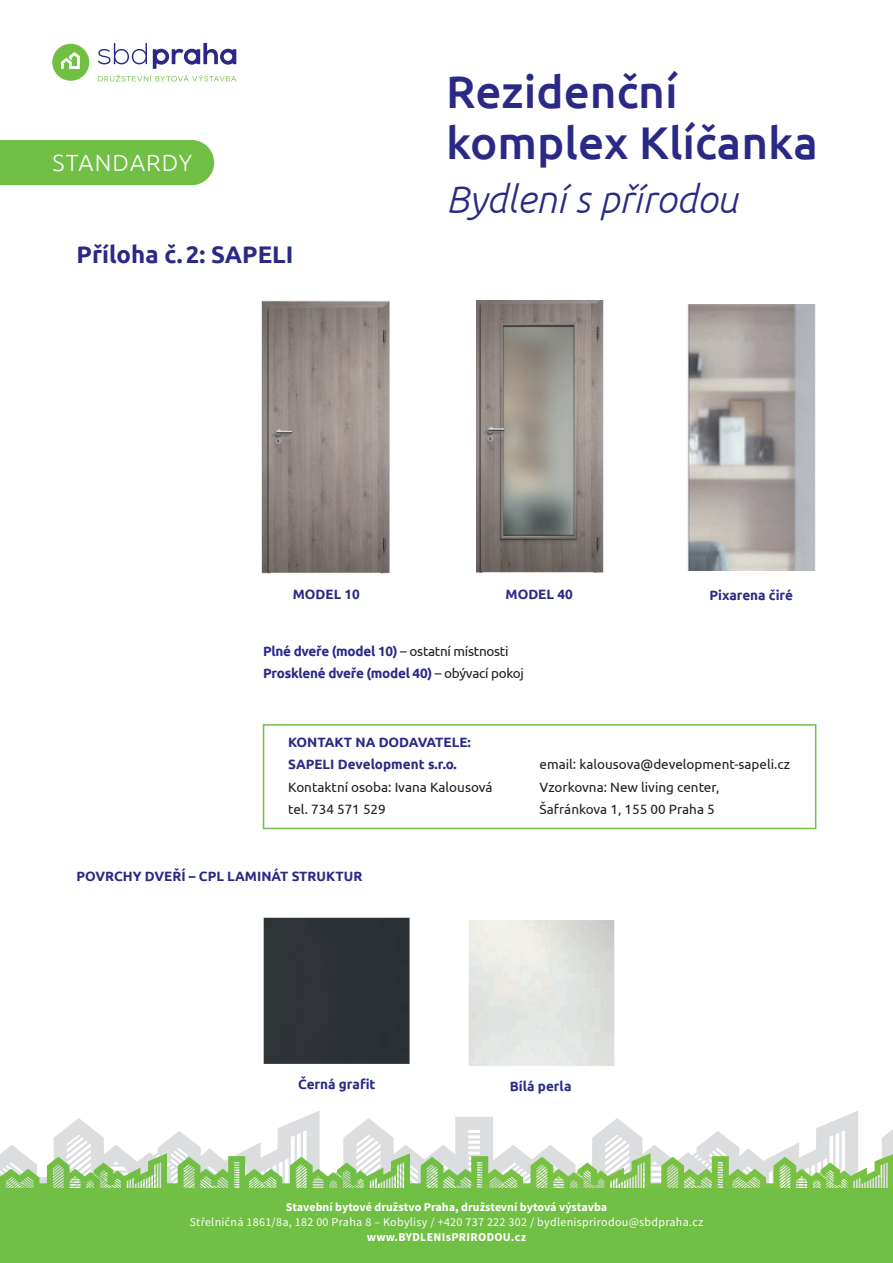
<style>
.page{position:relative;width:893px;height:1263px;background:#fff}
.page>*{position:absolute;margin:0;border:0;box-sizing:border-box;transform-origin:0 0}
.t1{font:500 45.9px/50.2px "Ubuntu";color:#2a2a86}
.t2{font:italic 300 38.4px "Ubuntu";color:#2a2a86}
.t3{font:700 24px "Ubuntu";color:#2a2a86}
.t4{font:300 23.55px "Ubuntu";letter-spacing:.05em;color:#fff}
.t5{font:13.5px/22.5px "Ubuntu";color:#231f20}
.t6{font:700 13.5px/22.5px "Ubuntu";color:#2a2a86}
.t7{font:700 13.5px/22.5px "Ubuntu";letter-spacing:-.02em;color:#2a2a86}
.t8{font:12px "Source Sans Pro";letter-spacing:.025em;color:#fff}
.t9{font:700 12px "Source Sans Pro";color:#fff}
.t10{font:700 12px "Source Sans Pro";letter-spacing:.025em;color:#fff}
.s1{font-weight:400;color:#231f20}
</style>
<div class="page">
<svg style="left:2px;top:1111px;width:891px;height:42px"></svg>
<div style="left:0;top:1189px;width:893px;height:74px;background:#71bf44"></div>
<svg style="left:0;top:1153px;width:893px;height:36px;background:#b2d59d"></svg>
<svg style="left:52px;top:44px;width:37px;height:37px"></svg>
<svg style="left:98px;top:43px;width:138px;height:39px"></svg>
<div style="left:0;top:140px;width:214px;height:45px;background:#71bf44"></div>
<img style="left:262px;top:301px;width:128px;height:273px">
<div style="left:263px;top:724px;width:553px;height:105px;border:2px solid #71bf44"></div>
<img style="left:477px;top:301px;width:127px;height:272px">
<img style="left:687px;top:304px;width:129px;height:267px">
<div style="left:263px;top:917px;width:147px;height:147px;background:#2c3235"></div>
<img style="left:468px;top:920px;width:147px;height:146px">
<h3 class="t4" style="left:52px;top:149px;width:141px">STANDARDY</h3>
<h3 class="t3" style="left:77px;top:240px;width:218px">Příloha č.2: SAPELI</h3>
<h1 class="t1" style="left:446px;top:65px;width:373px">Rezidenční komplex Klíčanka</h1>
<h2 class="t2" style="left:446px;top:176px;width:293px">Bydlení s přírodou</h2>
<p class="t6" style="left:293px;top:583px;width:69px">MODEL 10</p>
<p class="t6" style="left:506px;top:583px;width:69px">MODEL 40</p>
<p class="t7" style="left:263px;top:639px;width:262px">Plné dveře (model 10) <span class="s1">– ostatní místnosti<br></span>Prosklené dveře (model 40) <span class="s1">– obývací pokoj</span></p>
<p class="t6" style="left:710px;top:584px;width:85px">Pixarena čiré</p>
<p class="t6" style="left:288px;top:730px;width:184px">KONTAKT NA DODAVATELE:<br>SAPELI Development s.r.o.</p>
<p class="t5" style="left:288px;top:775px;width:206px">Kontaktní osoba: Ivana Kalousová tel. 734 571 529</p>
<p class="t6" style="left:77px;top:864px;width:287px">POVRCHY DVEŘÍ – CPL LAMINÁT STRUKTUR</p>
<p class="t5" style="left:540px;top:753px;width:252px">email: kalousova@development-sapeli.cz<br>Vzorkovna: New living center,<br>Šafránkova 1, 155 00 Praha 5</p>
<p class="t6" style="left:298px;top:1073px;width:79px">Černá grafit</p>
<p class="t6" style="left:510px;top:1075px;width:63px">Bílá perla</p>
<p class="t9" style="left:286px;top:1199px;width:323px">Stavební bytové družstvo Praha, družstevní bytová výstavba</p>
<p class="t8" style="left:190px;top:1214px;width:515px">Střelničná 1861/8a, 182 00 Praha 8 – Kobylisy / +420 737 222 302 / bydlenisprirodou@sbdpraha.cz</p>
<p class="t10" style="left:367px;top:1229px;width:161px">www.BYDLENIsPRIRODOU.cz</p>
</div>
